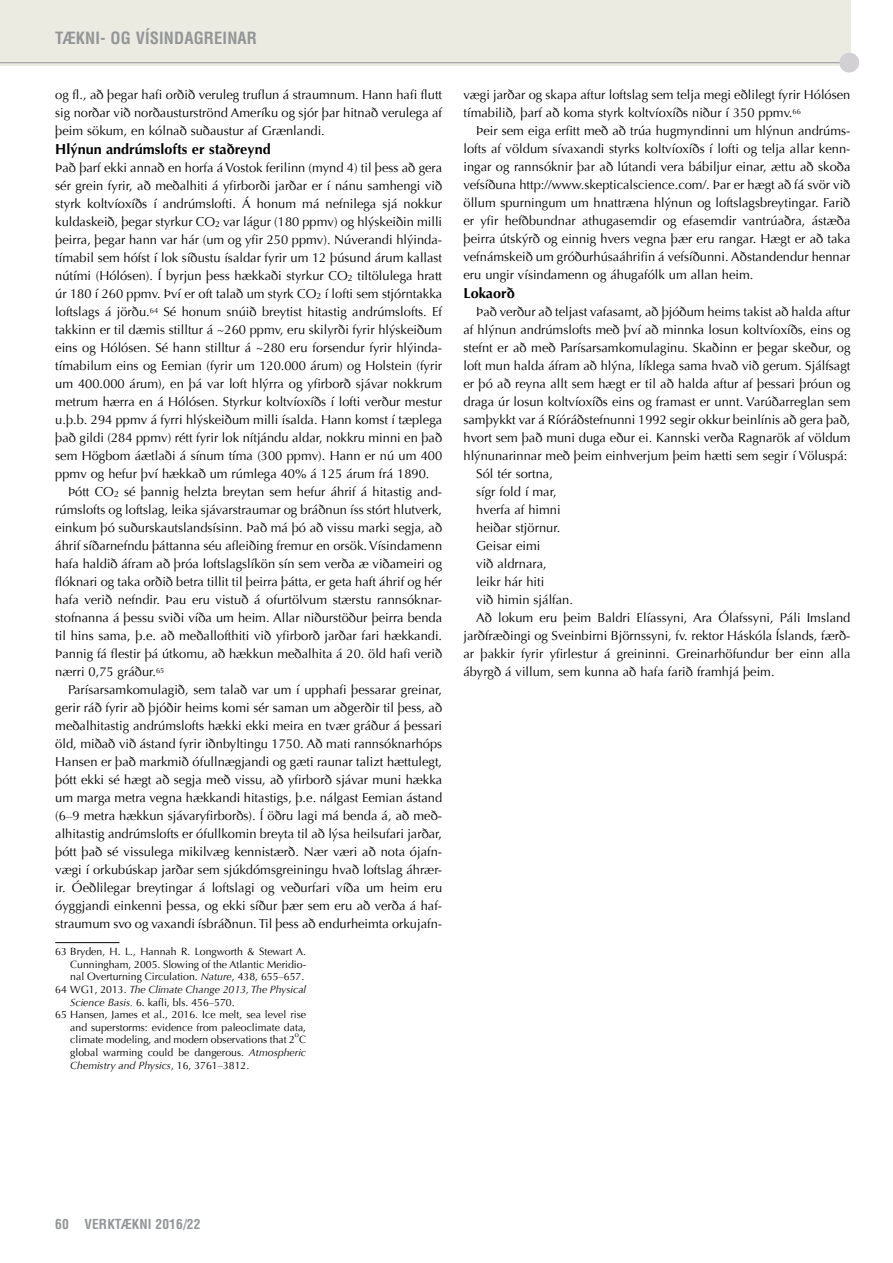
<style>
.page{position:relative;width:893px;height:1263px;background:#fff}
.page>*{position:absolute;margin:0;border:0;box-sizing:border-box;transform-origin:0 0}
.t1{font:700 condensed 16.5px "Helvetica LT Std";letter-spacing:.01em;color:#939598}
.t2{font:700 14.4px "Optima";color:#000}
.t3{font:700 condensed 13.5px "Helvetica LT Std";letter-spacing:.01em;color:#939598}
.t4{font:12.9px/18px "Optima";color:#000;text-align:justify}
.t5{font:10.5px/12.6px "Optima";color:#000}
.t6{font:italic 10.5px "Optima";color:#000}
.t7{font:7.5px "Optima";color:#000}
.s1{font-style:italic}
.s2{font-style:normal}
</style>
<div class="page">
<hr style="left:55px;top:942px;width:64px;height:1px;background:#000">
<div style="left:0;top:0;width:850px;height:66px;background:#ecebe2"></div>
<hr style="left:0;top:62px;width:850px;height:1px;background:#939598">
<div style="left:839px;top:53px;width:20px;height:19px;background:#d2d0d3;border-radius:50%"></div>
<p class="t1" style="left:55px;top:28px;width:175px">TÆKNI- OG VÍSIN DAGREINEIN</p>
<p class="t1" style="left:238px;top:28px;width:19px">AR</p>
<p class="t4" style="left:55px;top:86px;width:388px">og fl., að þegar hafi orðið veruleg truflun á straumnum. Hann hafi flutt sig norðar við norðausturströnd Ameríku og sjór þar hitnað verulega af þeim sökum, en kólnað suðaustur af Grænlandi.</p>
<p class="t2" style="left:55px;top:141px;width:217px">Hlýnun andrúmslofts er staðreynd</p>
<p class="t4" style="left:55px;top:159px;width:388px">Það þarf ekki annað en horfa á Vostok ferilinn (mynd 4) til þess að gera</p>
<p class="t4" style="left:55px;top:177px;width:388px">sér grein fyrir, að meðalhiti á yfirborði jarðar er í nánu samhengi við</p>
<p class="t4" style="left:55px;top:195px;width:388px">styrk koltvíoxíðs í andrúmslofti. Á honum má nefnilega sjá nokkur</p>
<p class="t4" style="left:55px;top:213px;width:388px">kuldaskeið, þegar styrkur CO<sub>2</sub> var lágur (180 ppmv) og hlýskeiðin milli</p>
<p class="t4" style="left:55px;top:231px;width:388px">þeirra, þegar hann var hár (um og yfir 250 ppmv). Núverandi hlýinda-</p>
<p class="t4" style="left:55px;top:249px;width:388px">tímabil sem hófst í lok síðustu ísaldar fyrir um 12 þúsund árum kallast</p>
<p class="t4" style="left:55px;top:267px;width:388px">nútími (Hólósen). Í byrjun þess hækkaði styrkur CO<sub>2</sub> tiltölulega hratt</p>
<p class="t4" style="left:55px;top:285px;width:388px">úr 180 í 260 ppmv. Því er oft talað um styrk CO<sub>2</sub> í lofti sem stjórntakka</p>
<p class="t4" style="left:55px;top:303px;width:388px">loftslags á jörðu.<sup>64</sup> Sé honum snúið breytist hitastig andrúmslofts. Ef</p>
<p class="t4" style="left:55px;top:321px;width:388px">takkinn er til dæmis stilltur á ~260 ppmv, eru skilyrði fyrir hlýskeiðum</p>
<p class="t4" style="left:55px;top:339px;width:388px">eins og Hólósen. Sé hann stilltur á ~280 eru forsendur fyrir hlýinda-</p>
<p class="t4" style="left:55px;top:357px;width:388px">tímabilum eins og Eemian (fyrir um 120.000 árum) og Holstein (fyrir</p>
<p class="t4" style="left:55px;top:375px;width:388px">um 400.000 árum), en þá var loft hlýrra og yfirborð sjávar nokkrum</p>
<p class="t4" style="left:55px;top:393px;width:388px">metrum hærra en á Hólósen. Styrkur koltvíoxíðs í lofti verður mestur</p>
<p class="t4" style="left:55px;top:411px;width:388px">u.þ.b. 294 ppmv á fyrri hlýskeiðum milli ísalda. Hann komst í tæplega</p>
<p class="t4" style="left:55px;top:429px;width:388px">það gildi (284 ppmv) rétt fyrir lok nítjándu aldar, nokkru minni en það</p>
<p class="t4" style="left:55px;top:447px;width:388px">sem Högbom áætlaði á sínum tíma (300 ppmv). Hann er nú um 400</p>
<p class="t4" style="left:55px;top:465px;width:376px">ppmv og hefur því hækkað um rúmlega 40% á 125 árum frá 1890.</p>
<p class="t4" style="left:68px;top:483px;width:376px">Þótt CO<sub>2</sub> sé þannig helzta breytan sem hefur áhrif á hitastig and-</p>
<p class="t4" style="left:55px;top:501px;width:388px">rúmslofts og loftslag, leika sjávarstraumar og bráðnun íss stórt hlutverk,</p>
<p class="t4" style="left:55px;top:519px;width:388px">einkum þó suðurskautslandsísinn. Það má þó að vissu marki segja, að</p>
<p class="t4" style="left:55px;top:537px;width:388px">áhrif síðarnefndu þáttanna séu afleiðing fremur en orsök. Vísindamenn</p>
<p class="t4" style="left:55px;top:555px;width:388px">hafa haldið áfram að þróa loftslagslíkön sín sem verða æ viðameiri og</p>
<p class="t4" style="left:55px;top:573px;width:388px">flóknari og taka orðið betra tillit til þeirra þátta, er geta haft áhrif og hér</p>
<p class="t4" style="left:55px;top:591px;width:388px">hafa verið nefndir. Þau eru vistuð á ofurtölvum stærstu rannsóknar-</p>
<p class="t4" style="left:55px;top:609px;width:388px">stofnanna á þessu sviði víða um heim. Allar niðurstöður þeirra benda</p>
<p class="t4" style="left:55px;top:627px;width:388px">til hins sama, þ.e. að meðallofthiti við yfirborð jarðar fari hækkandi.</p>
<p class="t4" style="left:55px;top:645px;width:388px">Þannig fá flestir þá útkomu, að hækkun meðalhita á 20. öld hafi verið</p>
<p class="t4" style="left:55px;top:663px;width:111px">nærri 0,75 gráður.<sup>65</sup></p>
<p class="t4" style="left:68px;top:681px;width:376px">Parísarsamkomulagið, sem talað var um í upphafi þessarar greinar,</p>
<p class="t4" style="left:55px;top:699px;width:388px">gerir ráð fyrir að þjóðir heims komi sér saman um aðgerðir til þess, að</p>
<p class="t4" style="left:55px;top:717px;width:388px">meðalhitastig andrúmslofts hækki ekki meira en tvær gráður á þessari</p>
<p class="t4" style="left:55px;top:735px;width:388px">öld, miðað við ástand fyrir iðnbyltingu 1750. Að mati rannsóknarhóps</p>
<p class="t4" style="left:55px;top:753px;width:388px">Hansen er það markmið ófullnægjandi og gæti raunar talizt hættulegt,</p>
<p class="t4" style="left:55px;top:771px;width:388px">þótt ekki sé hægt að segja með vissu, að yfirborð sjávar muni hækka</p>
<p class="t4" style="left:55px;top:789px;width:388px">um marga metra vegna hækkandi hitastigs, þ.e. nálgast Eemian ástand</p>
<p class="t4" style="left:55px;top:807px;width:388px">(6–9 metra hækkun sjávaryfirborðs). Í öðru lagi má benda á, að með-</p>
<p class="t4" style="left:55px;top:825px;width:388px">alhitastig andrúmslofts er ófullkomin breyta til að lýsa heilsufari jarðar,</p>
<p class="t4" style="left:55px;top:843px;width:388px">þótt það sé vissulega mikilvæg kennistærð. Nær væri að nota ójafn-</p>
<p class="t4" style="left:55px;top:861px;width:388px">vægi í orkubúskap jarðar sem sjúkdómsgreiningu hvað loftslag áhrær-</p>
<p class="t4" style="left:55px;top:879px;width:388px">ir. Óeðlilegar breytingar á loftslagi og veðurfari víða um heim eru</p>
<p class="t4" style="left:55px;top:897px;width:388px">óyggjandi einkenni þessa, og ekki síður þær sem eru að verða á haf-</p>
<p class="t4" style="left:55px;top:915px;width:388px">straumum svo og vaxandi ísbráðnun. Til þess að endurheimta orkujafn-</p>
<p class="t5" style="left:55px;top:945px;width:252px">63 Bryden, H. L., Hannah R. Longworth &amp; Stewart A.</p>
<p class="t5" style="left:70px;top:958px;width:237px">Cunningham, 2005. Slowing of the Atlantic Meridio-</p>
<p class="t5" style="left:70px;top:971px;width:235px">nal Overturning Circulation. <span class="s1">Nature</span>, 438, 655–657.</p>
<p class="t6" style="left:55px;top:983px;width:252px"><span class="s2">64 WG1, 2013.</span> The Climate Change 2013, The Physical</p>
<p class="t5" style="left:70px;top:996px;width:166px"><span class="s1">Science Basis.</span> 6. kafli, bls. 456–570.</p>
<p class="t5" style="left:55px;top:1008px;width:252px">65 Hansen, James et al., 2016. Ice melt, sea level rise</p>
<p class="t5" style="left:70px;top:1021px;width:237px">and superstorms: evidence from paleoclimate data,</p>
<p class="t5" style="left:70px;top:1034px;width:237px">climate modeling, and modern observations that 2 C</p>
<p class="t7" style="left:295px;top:1030px;width:6px">o</p>
<p class="t5" style="left:70px;top:1046px;width:237px">global warming could be dangerous. <span class="s1">Atmospheric<br>Chemistry and Physics</span>, 16, 3761–3812.</p>
<p class="t4" style="left:463px;top:86px;width:388px">vægi jarðar og skapa aftur loftslag sem telja megi eðlilegt fyrir Hólósen tímabilið, þarf að koma styrk koltvíoxíðs niður í 350 ppmv.<sup>66</sup></p>
<p class="t4" style="left:463px;top:122px;width:388px;text-indent:13px">Þeir sem eiga erfitt með að trúa hugmyndinni um hlýnun andrúms&shy;lofts af völdum sívaxandi styrks koltvíoxíðs í lofti og telja allar kenn&shy;ingar og rannsóknir þar að lútandi vera bábiljur einar, ættu að skoða vefsíðuna http://www.skepticalscience.com/. Þar er hægt að fá svör við öllum spurningum um hnattræna hlýnun og loftslagsbreytingar. Farið er yfir hefðbundnar athugasemdir og efasemdir vantrúaðra, ástæða þeirra útskýrð og einnig hvers vegna þær eru rangar. Hægt er að taka vefnámskeið um gróðurhúsaáhrifin á vefsíðunni. Aðstandendur hennar eru ungir vísindamenn og áhugafólk um allan heim.</p>
<p class="t2" style="left:463px;top:285px;width:53px">Lokaorð</p>
<p class="t4" style="left:476px;top:303px;width:376px">Það verður að teljast vafasamt, að þjóðum heims takist að halda aftur</p>
<p class="t4" style="left:463px;top:321px;width:388px">af hlýnun andrúmslofts með því að minnka losun koltvíoxíðs, eins og</p>
<p class="t4" style="left:463px;top:339px;width:388px">stefnt er að með Parísarsamkomulaginu. Skaðinn er þegar skeður, og</p>
<p class="t4" style="left:463px;top:357px;width:388px">loft mun halda áfram að hlýna, líklega sama hvað við gerum. Sjálfsagt</p>
<p class="t4" style="left:463px;top:375px;width:388px">er þó að reyna allt sem hægt er til að halda aftur af þessari þróun og</p>
<p class="t4" style="left:463px;top:393px;width:388px">draga úr losun koltvíoxíðs eins og framast er unnt. Varúðarreglan sem</p>
<p class="t4" style="left:463px;top:411px;width:388px">samþykkt var á Ríóráðstefnunni 1992 segir okkur beinlínis að gera það,</p>
<p class="t4" style="left:463px;top:429px;width:388px">hvort sem það muni duga eður ei. Kannski verða Ragnarök af völdum</p>
<p class="t4" style="left:463px;top:447px;width:385px">hlýnunarinnar með þeim einhverjum þeim hætti sem segir í Völuspá:</p>
<p class="t4" style="left:476px;top:465px;width:78px">Sól tér sortna,</p>
<p class="t4" style="left:476px;top:483px;width:82px">sígr fold í mar,</p>
<p class="t4" style="left:476px;top:501px;width:86px">hverfa af himni</p>
<p class="t4" style="left:476px;top:519px;width:86px">heiðar stjörnur.</p>
<p class="t4" style="left:476px;top:537px;width:66px">Geisar eimi</p>
<p class="t4" style="left:476px;top:555px;width:72px">við aldrnara,</p>
<p class="t4" style="left:476px;top:573px;width:70px">leikr hár hiti</p>
<p class="t4" style="left:476px;top:591px;width:98px">við himin sjálfan.</p>
<p class="t4" style="left:476px;top:609px;width:376px">Að lokum eru þeim Baldri Elíassyni, Ara Ólafssyni, Páli Imsland</p>
<p class="t4" style="left:463px;top:627px;width:388px">jarðfræðingi og Sveinbirni Björnssyni, fv. rektor Háskóla Íslands, færð-</p>
<p class="t4" style="left:463px;top:645px;width:388px">ar þakkir fyrir yfirlestur á greininni. Greinarhöfundur ber einn alla</p>
<p class="t4" style="left:463px;top:663px;width:313px">ábyrgð á villum, sem kunna að hafa farið framhjá þeim.</p>
<p class="t3" style="left:55px;top:1215px;width:38px">60 VERKTÆKNI</p>
<p class="t3" style="left:156px;top:1215px;width:47px">2016/22</p>
</div>
